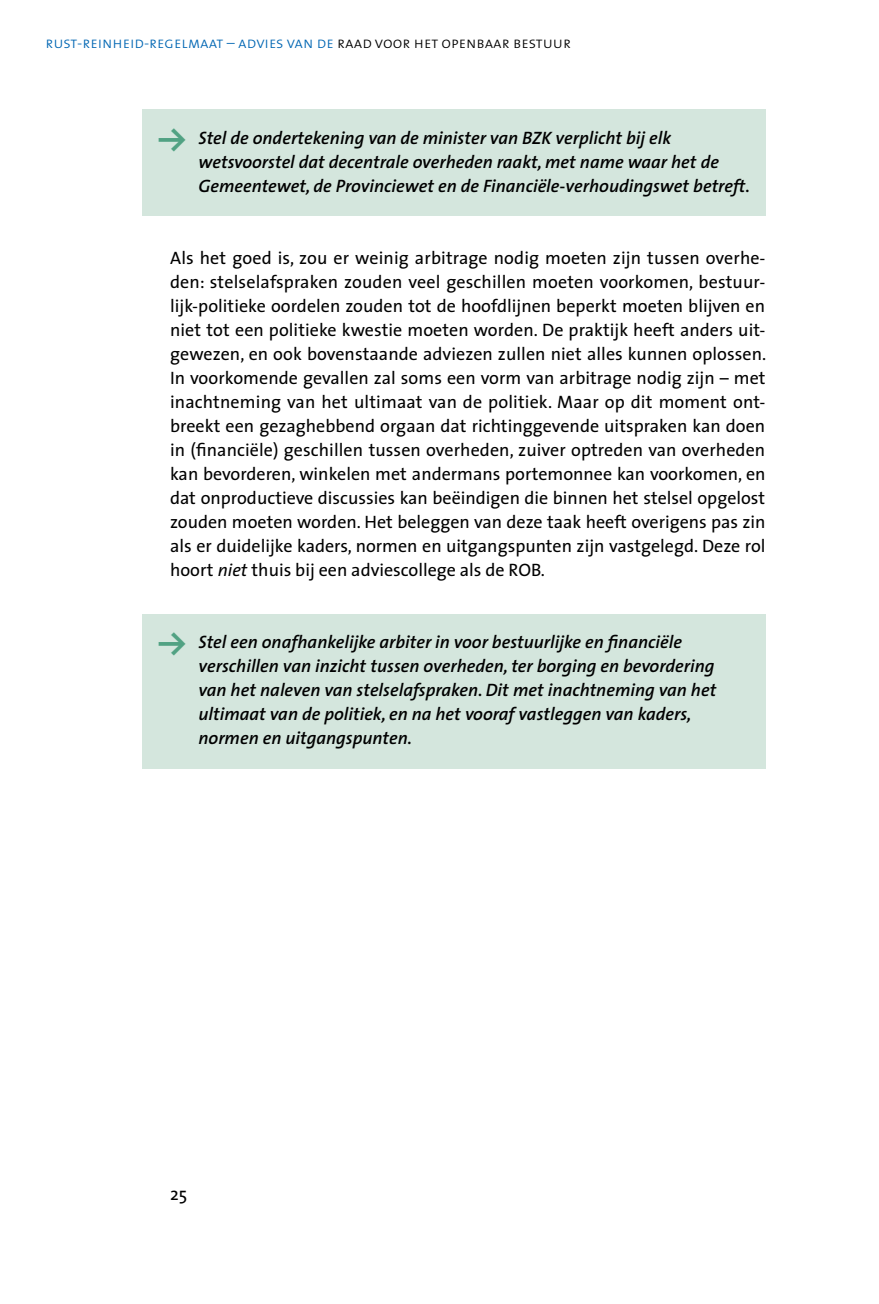
<style>
.page{position:relative;width:879px;height:1304px;background:#fff}
.page>*{position:absolute;margin:0;border:0;box-sizing:border-box;transform-origin:0 0}
.P4_Broodtekst-TheSan{font:18px/24px "The Sans";color:#000;text-align:justify}
.quote{font:italic 600 18px/24px "The Sans";color:#000}
.t1{font:16px "The Sans Light Caps";color:#0066b3}
.s1{color:#000}
.s2{font-family:"The Sans Extra Bold Expert";font-weight:400;font-style:normal;font-size:28px;color:#51a283}
.s3{font-style:italic}
</style>
<div class="page">
<div style="left:142px;top:109px;width:623px;height:107px;background:#d4e6dd"></div>
<div style="left:142px;top:615px;width:623px;height:154px;background:#d4e6dd"></div>
<p class="t1" style="left:45px;top:32px;width:527px">rust-reinheid-regelmaat – advies van de <span class="s1">raad voor het openbaar bestuur</span></p>
<p class="quote" style="left:198px;top:126px;width:553px;text-indent:-40px"><span class="s2">Y</span> Stel de ondertekening van de minister van BZK verplicht bij elk wetsvoorstel dat decentrale overheden raakt, met name waar het de<br>Gemeentewet, de Provinciewet en de Financiële-verhoudingswet betreft.</p>
<p class="P4_Broodtekst-TheSan" style="left:170px;top:246px;width:598px">Als het goed is, zou er weinig arbitrage nodig moeten zijn tussen overhe&shy;den: stelselafspraken zouden veel geschillen moeten voorkomen, bestuur&shy;lijk-politieke oordelen zouden tot de hoofdlijnen beperkt moeten blijven en niet tot een politieke kwestie moeten worden. De praktijk heeft anders uit&shy;gewezen, en ook bovenstaande adviezen zullen niet alles kunnen oplossen.<br>In voorkomende gevallen zal soms een vorm van arbitrage nodig zijn – met inachtneming van het ultimaat van de politiek. Maar op dit moment ont&shy;breekt een gezaghebbend orgaan dat richtinggevende uitspraken kan doen in (financiële) geschillen tussen overheden, zuiver optreden van overheden kan bevorderen, winkelen met andermans portemonnee kan voorkomen, en dat onproductieve discussies kan beëindigen die binnen het stelsel opgelost zouden moeten worden. Het beleggen van deze taak heeft overigens pas zin als er duidelijke kaders, normen en uitgangspunten zijn vastgelegd. Deze rol hoort <span class="s3">niet</span> thuis bij een adviescollege als de ROB.</p>
<p class="quote" style="left:198px;top:630px;width:519px;text-indent:-40px"><span class="s2">Y</span> Stel een onafhankelijke arbiter in voor bestuurlijke en financiële verschillen van inzicht tussen overheden, ter borging en bevordering van het naleven van stelselafspraken. Dit met inachtneming van het ultimaat van de politiek, en na het vooraf vastleggen van kaders, normen en uitgangspunten.</p>
<p class="P4_Broodtekst-TheSan" style="left:170px;top:1182px;width:19px">25</p>
</div>
